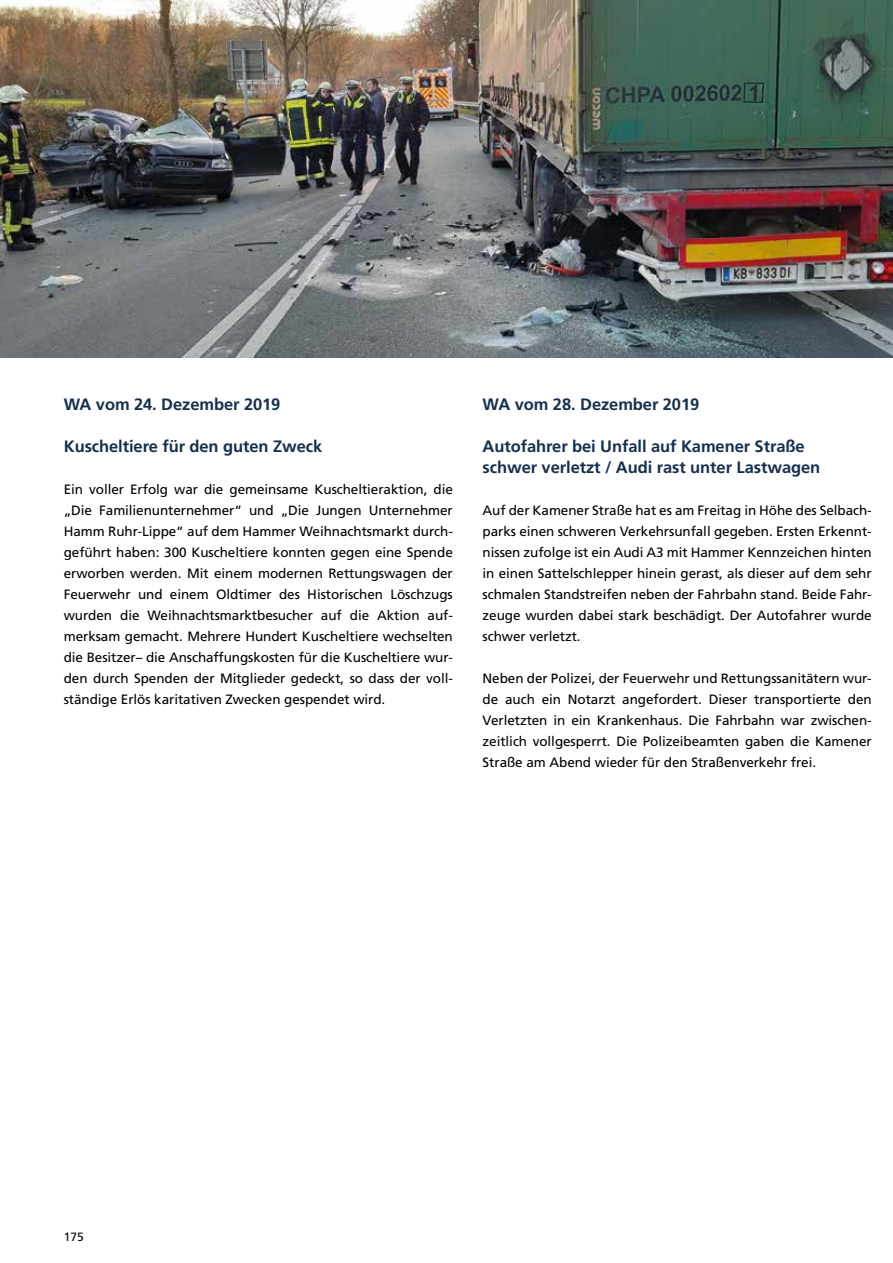
<style>
.page{position:relative;width:893px;height:1263px;background:#fff}
.page>*{position:absolute;margin:0;border:0;box-sizing:border-box;transform-origin:0 0}
.t1{font:700 16.5px/21px "Frutiger";letter-spacing:-.005em;color:#152f4e}
.t2{font:13.5px/21px "Frutiger";letter-spacing:-.005em;color:#000;text-align:justify}
.t3{font:12px "Frutiger";color:#000}
</style>
<div class="page">
<img style="left:0;top:0;width:893px;height:357px">
<p class="t1" style="left:64px;top:394px;width:218px">WA vom 24. Dezember 2019</p>
<p class="t1" style="left:64px;top:436px;width:260px">Kuscheltiere für den guten Zweck</p>
<p class="t2" style="left:64px;top:479px;width:391px">Ein voller Erfolg war die gemeinsame Kuscheltieraktion, die „Die Familienunternehmer“ und „Die Jungen Unternehmer Hamm Ruhr-Lippe“ auf dem Hammer Weihnachtsmarkt durch&shy;geführt haben: 300 Kuscheltiere konnten gegen eine Spende erworben werden. Mit einem modernen Rettungswagen der Feuerwehr und einem Oldtimer des Historischen Löschzugs wurden die Weihnachtsmarktbesucher auf die Aktion auf&shy;merksam gemacht. Mehrere Hundert Kuscheltiere wechselten die Besitzer– die Anschaffungskosten für die Kuscheltiere wur&shy;den durch Spenden der Mitglieder gedeckt, so dass der voll&shy;ständige Erlös karitativen Zwecken gespendet wird.</p>
<p class="t1" style="left:483px;top:394px;width:218px">WA vom 28. Dezember 2019</p>
<p class="t1" style="left:483px;top:436px;width:339px">Autofahrer bei Unfall auf Kamener Straße schwer verletzt / Audi rast unter Lastwagen</p>
<p class="t2" style="left:483px;top:500px;width:391px">Auf der Kamener Straße hat es am Freitag in Höhe des Selbach&shy;parks einen schweren Verkehrsunfall gegeben. Ersten Erkennt&shy;nissen zufolge ist ein Audi A3 mit Hammer Kennzeichen hinten in einen Sattelschlepper hinein gerast, als dieser auf dem sehr schmalen Standstreifen neben der Fahrbahn stand. Beide Fahr&shy;zeuge wurden dabei stark beschädigt. Der Autofahrer wurde schwer verletzt.</p>
<p class="t2" style="left:483px;top:668px;width:391px">Neben der Polizei, der Feuerwehr und Rettungssanitätern wur&shy;de auch ein Notarzt angefordert. Dieser transportierte den Verletzten in ein Krankenhaus. Die Fahrbahn war zwischen&shy;zeitlich vollgesperrt. Die Polizeibeamten gaben die Kamener Straße am Abend wieder für den Straßenverkehr frei.</p>
<p class="t3" style="left:64px;top:1230px;width:21px">175</p>
</div>
